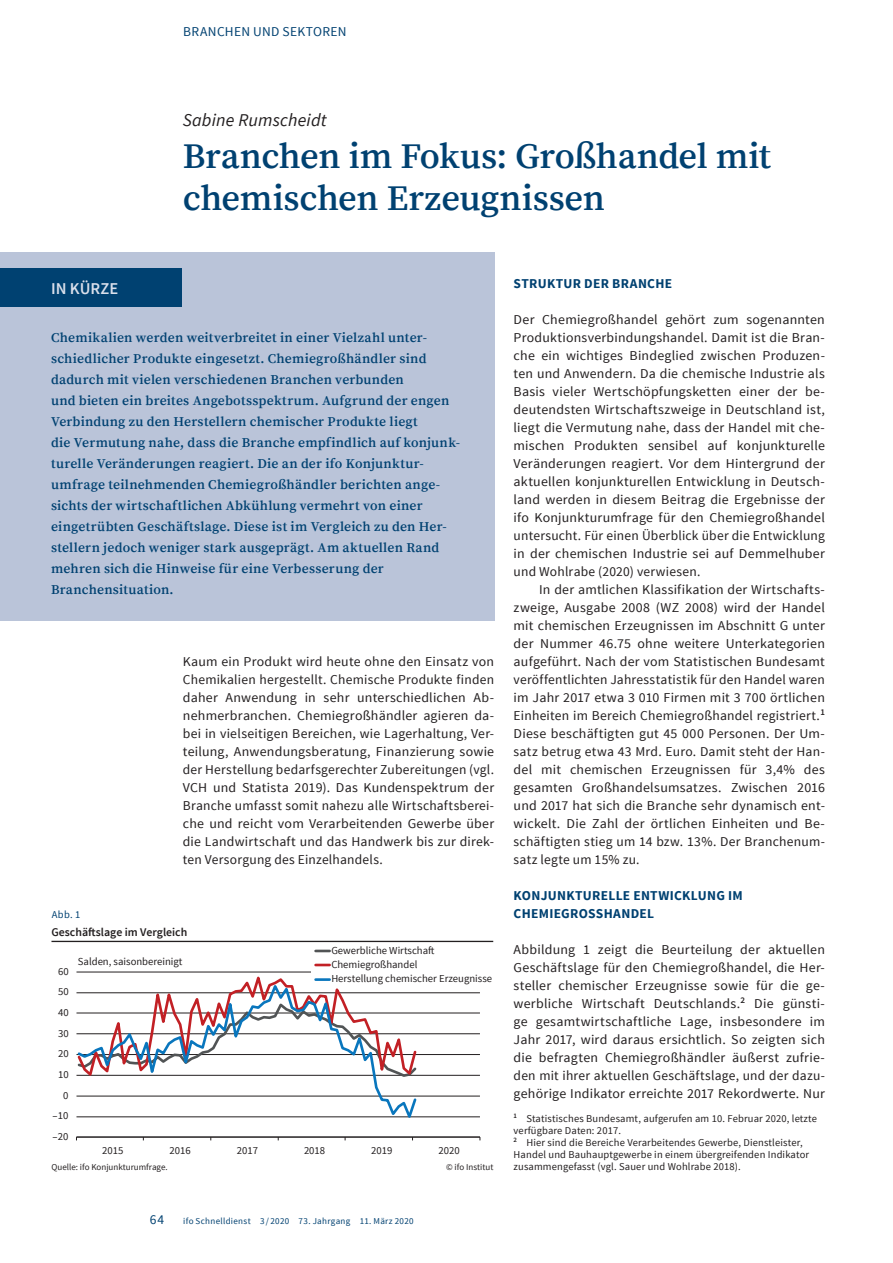
<style>
.page{position:relative;width:893px;height:1263px;background:#fff}
.page>*{position:absolute;margin:0;border:0;box-sizing:border-box;transform-origin:0 0}
.t1{font:600 36px/42px "Source Serif Pro";letter-spacing:-.01em;color:#004171}
.t2{font:italic 18px "Source Sans Pro";letter-spacing:.01em;color:#231f20}
.t3{font:600 16.5px "Source Sans Pro";color:#dadfeb}
.t4{font:13.5px/18px "Source Sans Pro";letter-spacing:.015em;color:#231f20;text-align:justify}
.t5{font:600 13.5px/21px "Source Serif Pro";letter-spacing:.015em;color:#004171}
.t6{font:700 13.5px/18px "Source Sans Pro";letter-spacing:.02em;color:#004171}
.t7{font:13.5px "Source Sans Pro";letter-spacing:.025em;color:#004171}
.t8{font:600 11.85px "Source Sans Pro";color:#231f20}
.t9{font:10.65px/14.4px "Source Sans Pro";color:#231f20}
.t10{font:10.5px/12px "Source Sans Pro";letter-spacing:.015em;color:#231f20}
.t11{font:10.5px "Source Sans Pro";color:#004171}
.t12{font:9px "Source Sans Pro";letter-spacing:.035em;color:#004171}
.t13{font:9px "Source Sans Pro";color:#231f20}
</style>
<div class="page">
<hr style="left:76px;top:992px;width:404px;height:1px;background:#231f20">
<hr style="left:76px;top:1013px;width:404px;height:1px;background:#231f20">
<hr style="left:76px;top:1033px;width:404px;height:1px;background:#231f20">
<hr style="left:76px;top:1054px;width:404px;height:1px;background:#231f20">
<hr style="left:76px;top:1075px;width:404px;height:1px;background:#231f20">
<hr style="left:76px;top:1096px;width:404px;height:1px;background:#231f20">
<hr style="left:76px;top:1116px;width:404px;height:1px;background:#231f20">
<hr style="left:76px;top:1137px;width:404px;height:1px;background:#231f20">
<svg style="left:76px;top:972px;width:343px;height:104px"></svg>
<svg style="left:76px;top:980px;width:342px;height:138px"></svg>
<div style="left:311px;top:944px;width:182px;height:43px;background:#fff"></div>
<svg style="left:316px;top:950px;width:14px;height:2px"></svg>
<svg style="left:316px;top:964px;width:14px;height:2px"></svg>
<hr style="left:316px;top:978px;width:14px;height:3px;background:#0976bd">
<hr style="left:51px;top:941px;width:442px;height:1px;background:#231f20">
<div style="left:0;top:252px;width:494px;height:369px;background:#bac4d9"></div>
<div style="left:0;top:269px;width:182px;height:38px;background:#004171"></div>
<p class="t7" style="left:183px;top:23px;width:165px">BRANCHEN UND SEKTOREN</p>
<h2 class="t2" style="left:183px;top:109px;width:145px">Sabine Rumscheidt</h2>
<h1 class="t1" style="left:183px;top:136px;width:590px">Branchen im Fokus: Großhandel mit chemischen Erzeugnissen</h1>
<p class="t3" style="left:51px;top:278px;width:69px">IN KÜRZE</p>
<p class="t5" style="left:51px;top:328px;width:411px">Chemikalien werden weitverbreitet in einer Vielzahl unter&shy;schiedlicher Produkte eingesetzt. Chemiegroßhändler sind dadurch mit vielen verschiedenen Branchen verbunden<br>und bieten ein breites Angebotsspektrum. Aufgrund der engen Verbindung zu den Herstellern chemischer Produkte liegt<br>die Vermutung nahe, dass die Branche empfindlich auf konjunk&shy;turelle Veränderungen reagiert. Die an der ifo Konjunktur&shy;umfrage teilnehmenden Chemiegroßhändler berichten ange&shy;sichts der wirtschaftlichen Abkühlung vermehrt von einer eingetrübten Geschäftslage. Diese ist im Vergleich zu den Her&shy;stellern jedoch weniger stark ausgeprägt. Am aktuellen Rand mehren sich die Hinweise für eine Verbesserung der Branchensituation.</p>
<p class="t11" style="left:52px;top:908px;width:30px">Abb. 1</p>
<p class="t4" style="left:183px;top:653px;width:313px">Kaum ein Produkt wird heute ohne den Einsatz von Chemikalien hergestellt. Chemische Produkte finden daher Anwendung in sehr unterschiedlichen Ab&shy;nehmerbranchen. Chemiegroßhändler agieren da&shy;bei in vielseitigen Bereichen, wie Lagerhaltung, Ver&shy;teilung, Anwendungsberatung, Finanzierung sowie der Herstellung bedarfsgerechter Zubereitungen (vgl.<br>VCH und Statista 2019). Das Kundenspektrum der Branche umfasst somit nahezu alle Wirtschaftsberei&shy;che und reicht vom Verarbeitenden Gewerbe über die Landwirtschaft und das Handwerk bis zur direk&shy;ten Versorgung des Einzelhandels.</p>
<p class="t8" style="left:51px;top:924px;width:137px">Geschäftslage im Vergleich</p>
<p class="t9" style="left:78px;top:954px;width:106px">Salden, saisonbereinigt</p>
<p class="t9" style="left:58px;top:964px;width:12px">60</p>
<p class="t9" style="left:58px;top:985px;width:12px">50</p>
<p class="t9" style="left:58px;top:1005px;width:12px">40</p>
<p class="t9" style="left:58px;top:1026px;width:12px">30</p>
<p class="t9" style="left:58px;top:1047px;width:12px">20</p>
<p class="t9" style="left:58px;top:1067px;width:12px">10</p>
<p class="t9" style="left:63px;top:1088px;width:7px">0</p>
<p class="t9" style="left:53px;top:1109px;width:17px">–10</p>
<p class="t9" style="left:53px;top:1129px;width:17px">–20</p>
<p class="t9" style="left:331px;top:943px;width:162px">Gewerbliche Wirtschaft<br>Chemiegroßhandel<br>Herstellung chemischer Erzeugnisse</p>
<p class="t9" style="left:102px;top:1144px;width:23px">2015</p>
<p class="t9" style="left:170px;top:1144px;width:23px">2016</p>
<p class="t9" style="left:237px;top:1144px;width:23px">2017</p>
<p class="t9" style="left:304px;top:1144px;width:23px">2018</p>
<p class="t9" style="left:371px;top:1144px;width:23px">2019</p>
<p class="t9" style="left:438px;top:1144px;width:23px">2020</p>
<p class="t13" style="left:51px;top:1161px;width:118px">Quelle: ifo Konjunkturumfrage.</p>
<p class="t7" style="left:150px;top:1211px;width:16px">64</p>
<p class="t12" style="left:183px;top:1215px;width:232px">ifo Schnelldienst 3 / 2020 73. Jahrgang 11. März 2020</p>
<p class="t13" style="left:446px;top:1161px;width:49px">© ifo Institut</p>
<p class="t6" style="left:514px;top:275px;width:160px">STRUKTUR DER BRANCHE</p>
<p class="t4" style="left:514px;top:311px;width:313px">Der Chemiegroßhandel gehört zum sogenannten Produktionsverbindungshandel. Damit ist die Bran&shy;che ein wichtiges Bindeglied zwischen Produzen&shy;ten und Anwendern. Da die chemische Industrie als Basis vieler Wertschöpfungsketten einer der be&shy;deutendsten Wirtschaftszweige in Deutschland ist, liegt die Vermutung nahe, dass der Handel mit che&shy;mischen Produkten sensibel auf konjunkturelle Veränderungen reagiert. Vor dem Hintergrund der aktuellen konjunkturellen Entwicklung in Deutsch&shy;land werden in diesem Beitrag die Ergebnisse der ifo Konjunkturumfrage für den Chemiegroßhandel untersucht. Für einen Überblick über die Entwicklung in der chemischen Industrie sei auf Demmelhuber und Wohlrabe (2020) verwiesen.</p>
<p class="t4" style="left:514px;top:581px;width:313px;text-indent:26px">In der amtlichen Klassifikation der Wirtschafts&shy;zweige, Ausgabe 2008 (WZ 2008) wird der Handel mit chemischen Erzeugnissen im Abschnitt G unter der Nummer 46.75 ohne weitere Unterkategorien aufgeführt. Nach der vom Statistischen Bundesamt veröffentlichten Jahresstatistik für den Handel waren im Jahr 2017 etwa 3 010 Firmen mit 3 700 örtlichen Einheiten im Bereich Chemiegroßhandel registriert.<sup>1<br></sup>Diese beschäftigten gut 45 000 Personen. Der Um&shy;satz betrug etwa 43 Mrd. Euro. Damit steht der Han&shy;del mit chemischen Erzeugnissen für 3,4% des gesamten Großhandelsumsatzes. Zwischen 2016 und 2017 hat sich die Branche sehr dynamisch ent&shy;wickelt. Die Zahl der örtlichen Einheiten und Be&shy;schäftigten stieg um 14 bzw. 13%. Der Branchenum&shy;satz legte um 15% zu.</p>
<p class="t6" style="left:514px;top:887px;width:231px">KONJUNKTURELLE ENTWICKLUNG IM<br>CHEMIEGROSSHANDEL</p>
<p class="t4" style="left:514px;top:941px;width:313px">Abbildung 1 zeigt die Beurteilung der aktuellen Geschäftslage für den Chemiegroßhandel, die Her&shy;steller chemischer Erzeugnisse sowie für die ge&shy;werbliche Wirtschaft Deutschlands.<sup>2</sup> Die günsti&shy;ge gesamtwirtschaftliche Lage, insbesondere im Jahr 2017, wird daraus ersichtlich. So zeigten sich die befragten Chemiegroßhändler äußerst zufrie&shy;den mit ihrer aktuellen Geschäftslage, und der dazu&shy;gehörige Indikator erreichte 2017 Rekordwerte. Nur</p>
<p class="t10" style="left:514px;top:1113px;width:305px"><sup>1</sup> Statistisches Bundesamt, aufgerufen am 10. Februar 2020, letzte verfügbare Daten: 2017.<br><sup>2</sup> Hier sind die Bereiche Verarbeitendes Gewerbe, Dienstleister, Handel und Bauhauptgewerbe in einem übergreifenden Indikator zusammengefasst (vgl. Sauer und Wohlrabe 2018).</p>
</div>
